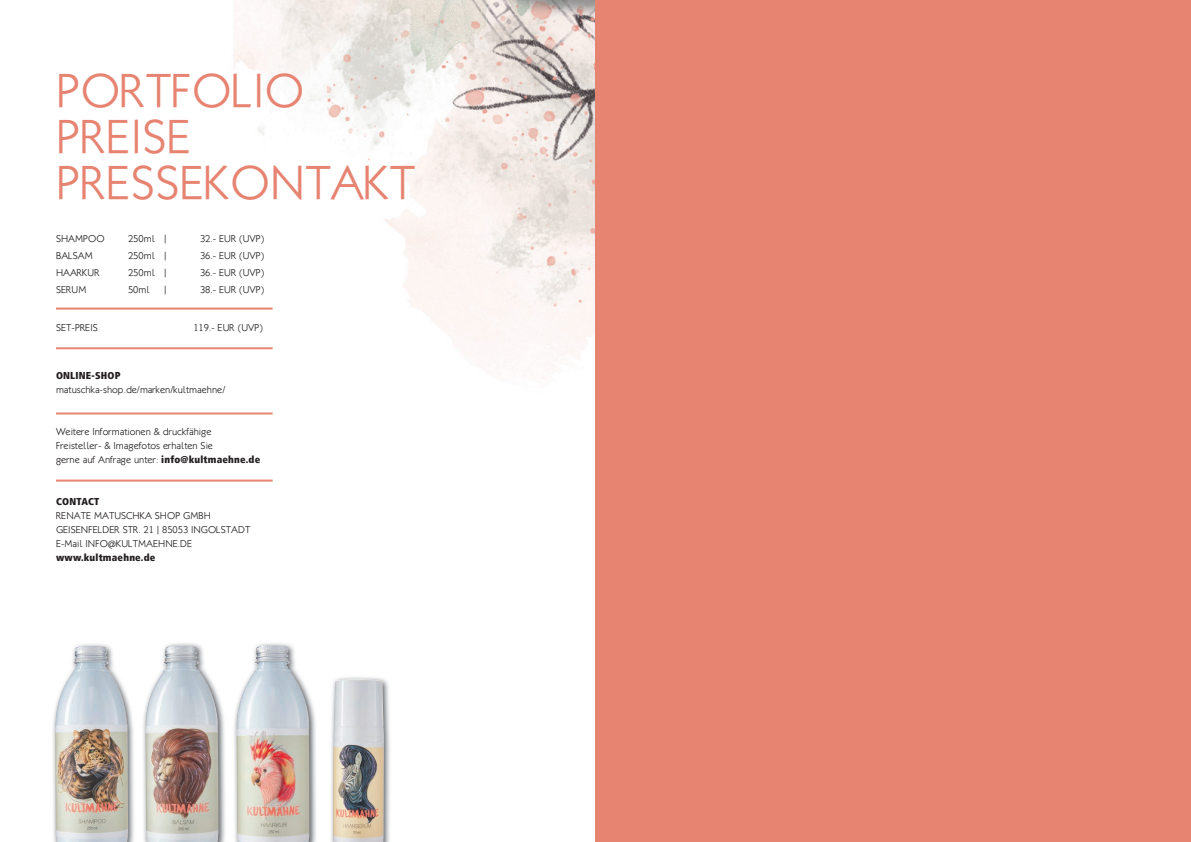
<style>
.page{position:relative;width:1191px;height:842px;background:#fff}
.page>*{position:absolute;margin:0;border:0;box-sizing:border-box;transform-origin:0 0}
.t1{font:300 48px/46px "Klill";color:#e78371}
.t2{font:300 10px/14px "Klill";color:#231f20}
.t3{font:10px "Frutiger 87 Cond Extra Blk";letter-spacing:.02em;color:#231f20}
.s1{font-family:"Frutiger 87 Cond Extra Blk";font-weight:400}
</style>
<div class="page">
<img style="left:218px;top:0;width:377px;height:378px">
<hr style="left:56px;top:412px;width:217px;height:2px;background:#e78371">
<hr style="left:56px;top:347px;width:217px;height:2px;background:#e78371">
<hr style="left:56px;top:480px;width:217px;height:2px;background:#e78371">
<img style="left:53px;top:644px;width:81px;height:198px">
<img style="left:55px;top:646px;width:73px;height:196px">
<img style="left:143px;top:643px;width:82px;height:199px">
<img style="left:145px;top:646px;width:73px;height:196px">
<img style="left:234px;top:643px;width:82px;height:199px">
<img style="left:236px;top:645px;width:73px;height:197px">
<img style="left:331px;top:677px;width:59px;height:165px">
<img style="left:333px;top:679px;width:51px;height:163px">
<div style="left:595px;top:0;width:596px;height:842px;background:#e78371"></div>
<hr style="left:56px;top:308px;width:217px;height:2px;background:#e78371">
<h1 class="t1" style="left:57px;top:67px;width:360px">PORTFOLIO<br>PREISE<br>PRESSEKONTAKT</h1>
<p class="t2" style="left:56px;top:231px;width:50px">SHAMPOO</p>
<p class="t2" style="left:128px;top:231px;width:40px">250ml |</p>
<p class="t2" style="left:200px;top:231px;width:66px">32.- EUR (UVP)</p>
<p class="t2" style="left:56px;top:248px;width:38px">BALSAM</p>
<p class="t2" style="left:128px;top:248px;width:40px">250ml |</p>
<p class="t2" style="left:200px;top:248px;width:66px">36.- EUR (UVP)</p>
<p class="t2" style="left:56px;top:265px;width:45px">HAARKUR</p>
<p class="t2" style="left:128px;top:265px;width:40px">250ml |</p>
<p class="t2" style="left:200px;top:265px;width:66px">36.- EUR (UVP)</p>
<p class="t2" style="left:56px;top:282px;width:32px">SERUM</p>
<p class="t2" style="left:128px;top:282px;width:23px">50ml</p>
<p class="t2" style="left:164px;top:282px;width:4px">|</p>
<p class="t2" style="left:200px;top:282px;width:66px">38.- EUR (UVP)</p>
<p class="t2" style="left:56px;top:320px;width:43px">SET-PREIS</p>
<p class="t2" style="left:193px;top:320px;width:71px">119.- EUR (UVP)</p>
<p class="t3" style="left:56px;top:369px;width:66px">ONLINE-SHOP</p>
<p class="t2" style="left:56px;top:382px;width:171px">matuschka-shop.de/marken/kultmaehne/</p>
<p class="t2" style="left:56px;top:424px;width:206px">Weitere Informationen &amp; druckfähige<br>Freisteller- &amp; Imagefotos erhalten Sie<br>gerne auf Anfrage unter: <span class="s1">info@kultmaehne.de</span></p>
<p class="t3" style="left:56px;top:495px;width:45px">CONTACT</p>
<p class="t2" style="left:56px;top:508px;width:196px">RENATE MATUSCHKA SHOP GMBH<br>GEISENFELDER STR. 21 | 85053 INGOLSTADT<br>E-Mail INFO@KULTMAEHNE.DE</p>
<p class="t3" style="left:56px;top:551px;width:101px">www.kultmaehne.de</p>
</div>
